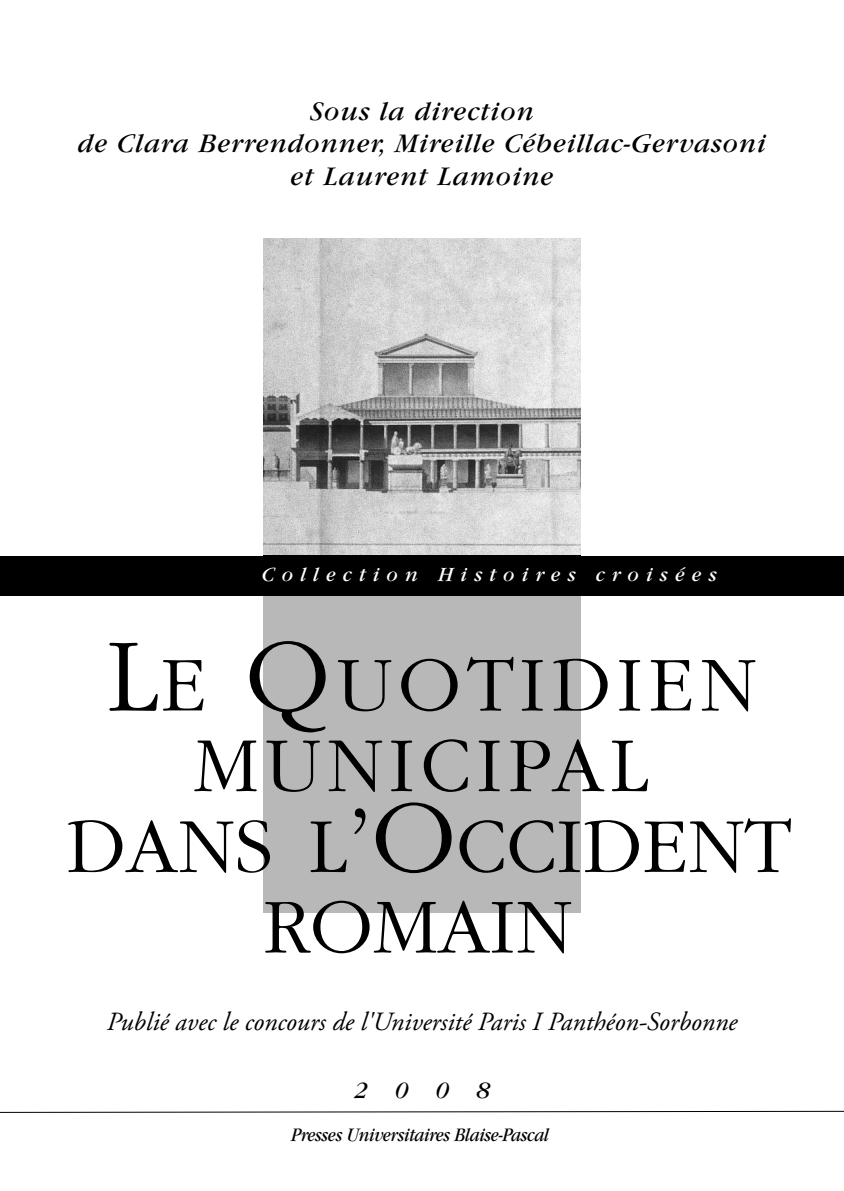
<style>
.page{position:relative;width:844px;height:1191px;background:#fff}
.page>*{position:absolute;margin:0;border:0;box-sizing:border-box;transform-origin:0 0}
.t1{font:300 80.85px/80.7px "Garamond";color:#000;text-align:center}
.t2{font:italic 28px/32.4px "Garamond";letter-spacing:.035em;color:#000;text-align:center}
.t3{font:italic 26.25px "Adobe Garamond Pro";color:#000}
.t4{font:italic 24.5px "Garamond";color:#000}
.t5{font:italic 21px "Garamond";letter-spacing:.34em;color:#fff}
.t6{font:italic 19.95px "Garamond";letter-spacing:-.02em;color:#000;scale:.88 1}
.s1{font-size:108.5px}
.s2{font-size:110.25px}
</style>
<div class="page">
<div style="left:263px;top:595px;width:317px;height:318px;background:#b8b8b8"></div>
<div style="left:0;top:556px;width:843px;height:39px;background:#000"></div>
<img style="left:263px;top:238px;width:317px;height:317px">
<hr style="left:263px;top:555px;width:317px;height:1px;background:#000">
<svg style="left:0;top:1110px;width:843px;height:3px"></svg>
<p class="t2" style="left:78px;top:97px;width:689px">Sous la direction<br>de Clara Berrendonner, Mireille Cébeillac-Gervasoni et Laurent Lamoine</p>
<p class="t5" style="left:262px;top:568px;width:456px">Collection Histoires croisées</p>
<h1 class="t1" style="left:66px;top:651px;width:726px"><span class="s1">L</span>E <span class="s1">Q</span>UOTIDIEN<br>MUNICIPAL<br>DANS L<span class="s2">’</span><span class="s1">O</span>CCIDENT<br>ROMAIN</h1>
<p class="t3" style="left:107px;top:1011px;width:631px">Publié avec le concours de l'Université Paris I Panthéon-Sorbonne</p>
<p class="t4" style="left:354px;top:1082px;width:137px">2008</p>
<p class="t6" style="left:291px;top:1128px;width:294px">Presses Universitaires Blaise-Pascal</p>
</div>
